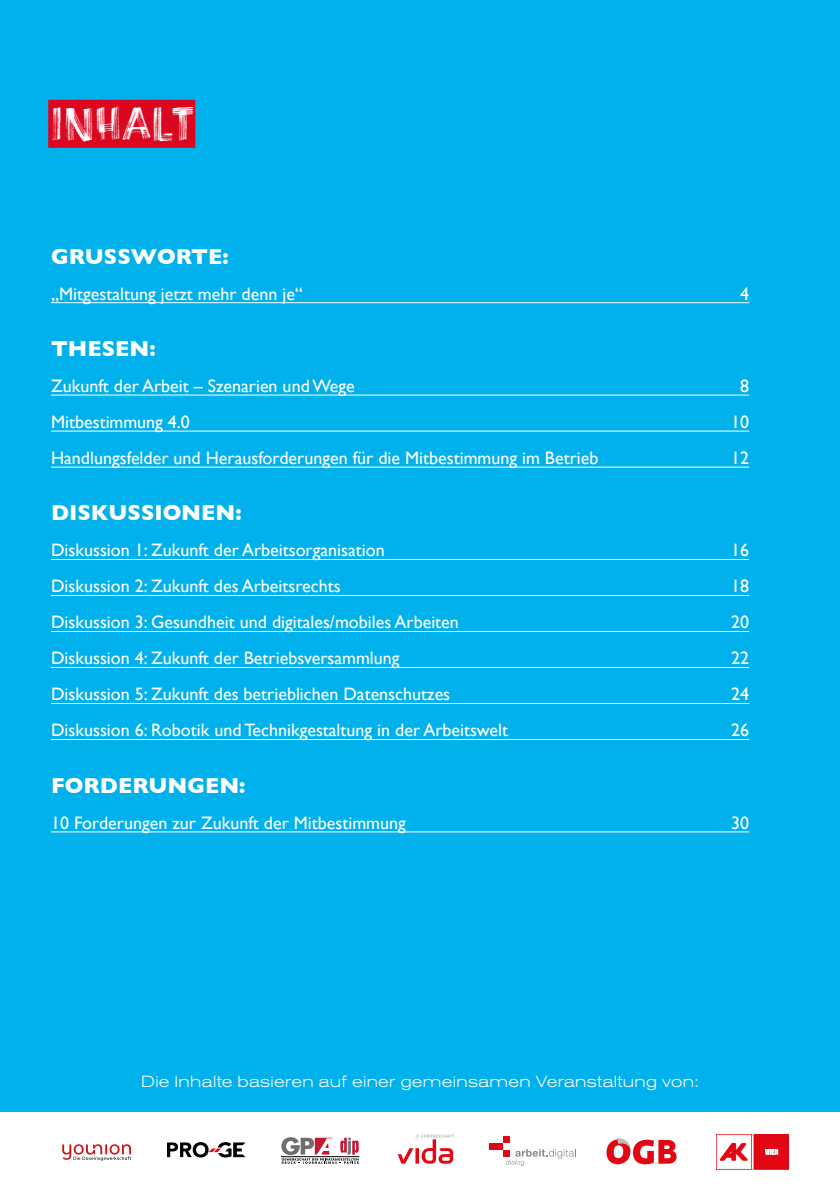
<style>
.page{position:relative;width:840px;height:1191px;background:#fff}
.page>*{position:absolute;margin:0;border:0;box-sizing:border-box;transform-origin:0 0}
.t1{font:46px "Marker Aid";letter-spacing:.035em;color:#fff}
.t2{font:700 22px "Gill Sans";color:#fff}
.t3{font:18px "Gill Sans";color:#fff}
.t4{font:300 expanded 16px "Akzidenz Grotesk BQ";letter-spacing:.02em;color:#fff}
</style>
<div class="page">
<div style="left:0;top:0;width:839px;height:1111px;background:#00b1eb"></div>
<div style="left:48px;top:100px;width:147px;height:48px;background:#db0720"></div>
<hr style="left:51px;top:302px;width:697px;height:1px;background:#fff">
<hr style="left:51px;top:395px;width:697px;height:1px;background:#fff">
<hr style="left:51px;top:431px;width:697px;height:1px;background:#fff">
<hr style="left:51px;top:467px;width:697px;height:1px;background:#fff">
<hr style="left:51px;top:559px;width:697px;height:1px;background:#fff">
<hr style="left:51px;top:595px;width:697px;height:1px;background:#fff">
<hr style="left:51px;top:631px;width:697px;height:1px;background:#fff">
<hr style="left:51px;top:667px;width:697px;height:1px;background:#fff">
<hr style="left:51px;top:703px;width:697px;height:1px;background:#fff">
<hr style="left:51px;top:739px;width:697px;height:1px;background:#fff">
<hr style="left:51px;top:831px;width:697px;height:1px;background:#fff">
<svg style="left:62px;top:1144px;width:69px;height:16px"></svg>
<svg style="left:167px;top:1142px;width:78px;height:15px"></svg>
<hr style="left:281px;top:1156px;width:78px;height:1px;background:#000">
<svg style="left:281px;top:1137px;width:77px;height:26px"></svg>
<svg style="left:397px;top:1134px;width:57px;height:29px"></svg>
<svg style="left:606px;top:1138px;width:70px;height:26px"></svg>
<div style="left:753px;top:1134px;width:35px;height:35px;background:#e30613"></div>
<div style="left:753px;top:1134px;width:35px;height:35px;border:1px solid #e30613"></div>
<svg style="left:764px;top:1148px;width:14px;height:7px"></svg>
<div style="left:716px;top:1135px;width:34px;height:33px;background:#fff;border:1px solid #fff"></div>
<svg style="left:719px;top:1143px;width:28px;height:18px"></svg>
<svg style="left:505px;top:1149px;width:69px;height:17px"></svg>
<div style="left:495px;top:1142px;width:7px;height:7px;background:#e30613"></div>
<div style="left:502px;top:1149px;width:7px;height:7px;background:#e30613"></div>
<div style="left:502px;top:1135px;width:7px;height:7px;background:#e30613"></div>
<div style="left:488px;top:1142px;width:7px;height:7px;background:#e30613"></div>
<h1 class="t1" style="left:51px;top:97px;width:144px">INHALT</h1>
<p class="t2" style="left:51px;top:239px;width:179px">GRUSSWORTE:</p>
<p class="t3" style="left:51px;top:283px;width:253px">„Mitgestaltung jetzt mehr denn je“</p>
<p class="t3" style="left:739px;top:283px;width:10px">4</p>
<p class="t2" style="left:51px;top:331px;width:106px">THESEN:</p>
<p class="t3" style="left:51px;top:375px;width:305px">Zukunft der Arbeit – Szenarien und Wege</p>
<p class="t3" style="left:739px;top:375px;width:10px">8</p>
<p class="t3" style="left:51px;top:411px;width:140px">Mitbestimmung 4.0</p>
<p class="t3" style="left:730px;top:411px;width:19px">10</p>
<p class="t3" style="left:51px;top:447px;width:548px">Handlungsfelder und Herausforderungen für die Mitbestimmung im Betrieb</p>
<p class="t3" style="left:730px;top:447px;width:19px">12</p>
<p class="t2" style="left:51px;top:495px;width:192px">DISKUSSIONEN:</p>
<p class="t3" style="left:51px;top:540px;width:335px">Diskussion 1: Zukunft der Arbeitsorganisation</p>
<p class="t3" style="left:730px;top:540px;width:19px">16</p>
<p class="t3" style="left:51px;top:576px;width:291px">Diskussion 2: Zukunft des Arbeitsrechts</p>
<p class="t3" style="left:730px;top:576px;width:19px">18</p>
<p class="t3" style="left:51px;top:612px;width:409px">Diskussion 3: Gesundheit und digitales/mobiles Arbeiten</p>
<p class="t3" style="left:730px;top:612px;width:19px">20</p>
<p class="t3" style="left:51px;top:648px;width:350px">Diskussion 4: Zukunft der Betriebsversammlung</p>
<p class="t3" style="left:730px;top:648px;width:19px">22</p>
<p class="t3" style="left:51px;top:684px;width:400px">Diskussion 5: Zukunft des betrieblichen Datenschutzes</p>
<p class="t3" style="left:730px;top:684px;width:19px">24</p>
<p class="t3" style="left:51px;top:720px;width:458px">Diskussion 6: Robotik und Technikgestaltung in der Arbeitswelt</p>
<p class="t3" style="left:730px;top:720px;width:19px">26</p>
<p class="t2" style="left:51px;top:768px;width:196px">FORDERUNGEN:</p>
<p class="t3" style="left:51px;top:812px;width:356px">10 Forderungen zur Zukunft der Mitbestimmung</p>
<p class="t3" style="left:730px;top:812px;width:19px">30</p>
<p class="t4" style="left:141px;top:1072px;width:558px">Die Inhalte basieren auf einer gemeinsamen Veranstaltung von:</p>
</div>
